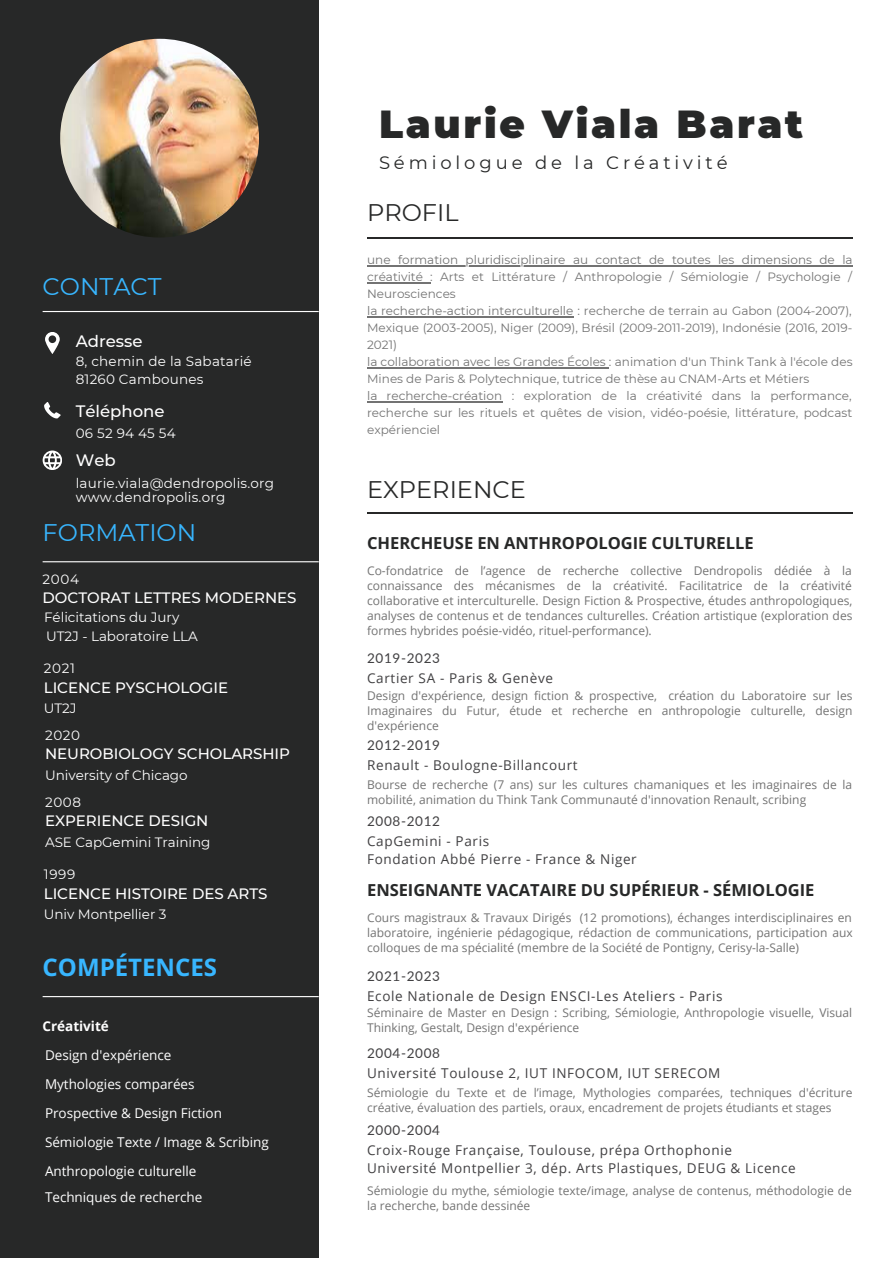
<style>
.page{position:relative;width:894px;height:1264px;background:#fff}
.page>*{position:absolute;margin:0;border:0;box-sizing:border-box;transform-origin:0 0}
.t1{font:900 39px "Montserrat";letter-spacing:.07em;color:#272828}
.t2{font:24px "Montserrat";color:#38b6ff}
.t3{font:24px "Montserrat";color:#272828}
.t4{font:700 24px "Open Sans";color:#38b6ff}
.t5{font:18px "Montserrat";letter-spacing:.215em;color:#272828}
.t6{font:700 16.5px "Open Sans";letter-spacing:-.005em;color:#272828}
.t7{font:500 16.5px "Montserrat";color:#fff}
.t8{font:500 15px "Montserrat";letter-spacing:-.005em;color:#fff}
.t9{font:13.5px/18px "Open Sans";letter-spacing:.045em;color:#414042}
.t10{font:13.5px "Open Sans";letter-spacing:-.005em;color:#fff}
.t11{font:13.5px/18px "Montserrat";letter-spacing:.015em;color:#fff}
.t12{font:13.5px "Montserrat";letter-spacing:-.005em;color:#fff}
.t13{font:13.5px "Lato";letter-spacing:.045em;color:#414042}
.t14{font:700 13.5px "Open Sans";letter-spacing:-.005em;color:#fff}
.t15{font:12px/15px "Open Sans";color:#737373}
.t16{font:12px/17px "Montserrat";color:#737373}
</style>
<div class="page">
<div style="left:0;top:0;width:318px;height:1257px;background:#272828"></div>
<hr style="left:367px;top:238px;width:485px;height:1px;background:#272828">
<hr style="left:43px;top:311px;width:275px;height:1px;background:#fff">
<hr style="left:43px;top:561px;width:275px;height:1px;background:#fff">
<hr style="left:43px;top:996px;width:275px;height:1px;background:#fff">
<hr style="left:367px;top:512px;width:485px;height:1px;background:#272828">
<img style="left:60px;top:39px;width:199px;height:198px;border-radius:50%">
<svg style="left:44px;top:402px;width:16px;height:16px"></svg>
<svg style="left:45px;top:332px;width:14px;height:22px"></svg>
<svg style="left:43px;top:450px;width:19px;height:19px"></svg>
<hr style="left:367px;top:265px;width:485px;height:1px;background:#737373">
<hr style="left:367px;top:282px;width:63px;height:1px;background:#737373">
<hr style="left:367px;top:316px;width:206px;height:1px;background:#737373">
<hr style="left:367px;top:367px;width:241px;height:1px;background:#737373">
<hr style="left:367px;top:401px;width:135px;height:1px;background:#737373">
<h2 class="t2" style="left:43px;top:272px;width:120px">CONTACT</h2>
<h3 class="t7" style="left:76px;top:331px;width:68px">Adresse</h3>
<p class="t11" style="left:76px;top:352px;width:177px">8, chemin de la Sabatarié<br>81260 Cambounes</p>
<h3 class="t7" style="left:76px;top:401px;width:90px">Téléphone</h3>
<p class="t11" style="left:76px;top:424px;width:101px">06 52 94 45 54</p>
<h3 class="t7" style="left:76px;top:450px;width:41px">Web</h3>
<p class="t11" style="left:76px;top:475px;width:200px;line-height:14.7px">laurie.viala@dendropolis.org www.dendropolis.org</p>
<h2 class="t2" style="left:43px;top:517px;width:155px">FORMATION</h2>
<p class="t11" style="left:43px;top:570px;width:38px">2004</p>
<p class="t12" style="left:44px;top:609px;width:137px">Félicitations du Jury</p>
<p class="t8" style="left:43px;top:589px;width:255px">DOCTORAT LETTRES MODERNES</p>
<p class="t12" style="left:46px;top:627px;width:153px">UT2J - Laboratoire LLA</p>
<p class="t11" style="left:44px;top:659px;width:33px">2021</p>
<p class="t8" style="left:44px;top:678px;width:186px">LICENCE PYSCHOLOGIE</p>
<p class="t11" style="left:44px;top:699px;width:34px">UT2J</p>
<p class="t11" style="left:45px;top:726px;width:37px">2020</p>
<p class="t8" style="left:45px;top:744px;width:246px">NEUROBIOLOGY SCHOLARSHIP</p>
<p class="t12" style="left:45px;top:767px;width:144px">University of Chicago</p>
<p class="t11" style="left:45px;top:792px;width:38px">2008</p>
<p class="t8" style="left:45px;top:811px;width:165px">EXPERIENCE DESIGN</p>
<p class="t12" style="left:45px;top:833px;width:167px">ASE CapGemini Training</p>
<p class="t11" style="left:44px;top:865px;width:33px">1999</p>
<p class="t8" style="left:44px;top:884px;width:225px">LICENCE HISTOIRE DES ARTS</p>
<p class="t12" style="left:44px;top:906px;width:124px">Univ Montpellier 3</p>
<h2 class="t4" style="left:43px;top:950px;width:176px">COMPÉTENCES</h2>
<p class="t14" style="left:43px;top:1016px;width:68px">Créativité</p>
<p class="t10" style="left:45px;top:1045px;width:128px">Design d'expérience</p>
<p class="t10" style="left:45px;top:1074px;width:151px">Mythologies comparées</p>
<p class="t10" style="left:45px;top:1103px;width:178px">Prospective &amp; Design Fiction</p>
<p class="t10" style="left:45px;top:1132px;width:225px">Sémiologie Texte / Image &amp; Scribing</p>
<p class="t10" style="left:45px;top:1161px;width:153px">Anthropologie culturelle</p>
<p class="t10" style="left:45px;top:1187px;width:159px">Techniques de recherche</p>
<h1 class="t1" style="left:379px;top:100px;width:425px">Laurie Viala Barat</h1>
<h3 class="t5" style="left:379px;top:152px;width:350px">Sémiologue de la Créativité</h3>
<h2 class="t3" style="left:367px;top:198px;width:93px">PROFIL</h2>
<p class="t16" style="left:367px;top:251px;width:487px">une formation pluridisciplinaire au contact de toutes les dimensions de la créativité : Arts et Littérature / Anthropologie / Sémiologie / Psychologie / Neurosciences<br>la recherche-action interculturelle : recherche de terrain au Gabon (2004-2007), Mexique (2003-2005), Niger (2009), Brésil (2009-2011-2019), Indonésie (2016, 2019- 2021)<br>la collaboration avec les Grandes Écoles : animation d'un Think Tank à l'école des Mines de Paris &amp; Polytechnique, tutrice de thèse au CNAM-Arts et Métiers<br>la recherche-création : exploration de la créativité dans la performance, recherche sur les rituels et quêtes de vision, vidéo-poésie, littérature, podcast expérienciel</p>
<h2 class="t3" style="left:367px;top:474px;width:160px">EXPERIENCE</h2>
<h3 class="t6" style="left:367px;top:532px;width:388px">CHERCHEUSE EN ANTHROPOLOGIE CULTURELLE</h3>
<p class="t15" style="left:367px;top:563px;width:486px;text-align:justify">Co-fondatrice de l’agence de recherche collective Dendropolis dédiée à la connaissance des mécanismes de la créativité. Facilitatrice de la créativité collaborative et interculturelle. Design Fiction &amp; Prospective, études anthropologiques, analyses de contenus et de tendances culturelles. Création artistique (exploration des formes hybrides poésie-vidéo, rituel-performance).</p>
<p class="t13" style="left:367px;top:649px;width:74px">2019-2023</p>
<p class="t9" style="left:367px;top:669px;width:187px">Cartier SA - Paris &amp; Genève</p>
<p class="t15" style="left:367px;top:687px;width:486px;text-align:justify">Design d'expérience, design fiction &amp; prospective, création du Laboratoire sur les Imaginaires du Futur, étude et recherche en anthropologie culturelle, design d'expérience</p>
<p class="t13" style="left:367px;top:736px;width:74px">2012-2019</p>
<p class="t9" style="left:367px;top:756px;width:212px">Renault - Boulogne-Billancourt</p>
<p class="t15" style="left:367px;top:777px;width:486px">Bourse de recherche (7 ans) sur les cultures chamaniques et les imaginaires de la mobilité, animation du Think Tank Communauté d'innovation Renault, scribing</p>
<p class="t13" style="left:367px;top:813px;width:74px">2008-2012</p>
<p class="t9" style="left:367px;top:831px;width:271px">CapGemini - Paris<br>Fondation Abbé Pierre - France &amp; Niger</p>
<h3 class="t6" style="left:367px;top:878px;width:448px">ENSEIGNANTE VACATAIRE DU SUPÉRIEUR - SÉMIOLOGIE</h3>
<p class="t15" style="left:367px;top:909px;width:487px;text-align:justify">Cours magistraux &amp; Travaux Dirigés (12 promotions), échanges interdisciplinaires en laboratoire, ingénierie pédagogique, rédaction de communications, participation aux colloques de ma spécialité (membre de la Société de Pontigny, Cerisy-la-Salle)</p>
<p class="t13" style="left:367px;top:967px;width:74px">2021-2023</p>
<p class="t9" style="left:367px;top:987px;width:357px">Ecole Nationale de Design ENSCI-Les Ateliers - Paris</p>
<p class="t15" style="left:367px;top:1005px;width:486px">Séminaire de Master en Design : Scribing, Sémiologie, Anthropologie visuelle, Visual<br>Thinking, Gestalt, Design d'expérience</p>
<p class="t13" style="left:367px;top:1044px;width:74px">2004-2008</p>
<p class="t9" style="left:367px;top:1064px;width:354px">Université Toulouse 2, IUT INFOCOM, IUT SERECOM</p>
<p class="t15" style="left:367px;top:1084px;width:486px">Sémiologie du Texte et de l’image, Mythologies comparées, techniques d'écriture créative, évaluation des partiels, oraux, encadrement de projets étudiants et stages</p>
<p class="t13" style="left:367px;top:1121px;width:74px">2000-2004</p>
<p class="t9" style="left:367px;top:1141px;width:430px;line-height:17.2px">Croix-Rouge Française, Toulouse, prépa Orthophonie<br>Université Montpellier 3, dép. Arts Plastiques, DEUG &amp; Licence</p>
<p class="t15" style="left:367px;top:1182px;width:486px">Sémiologie du mythe, sémiologie texte/image, analyse de contenus, méthodologie de la recherche, bande dessinée</p>
</div>
